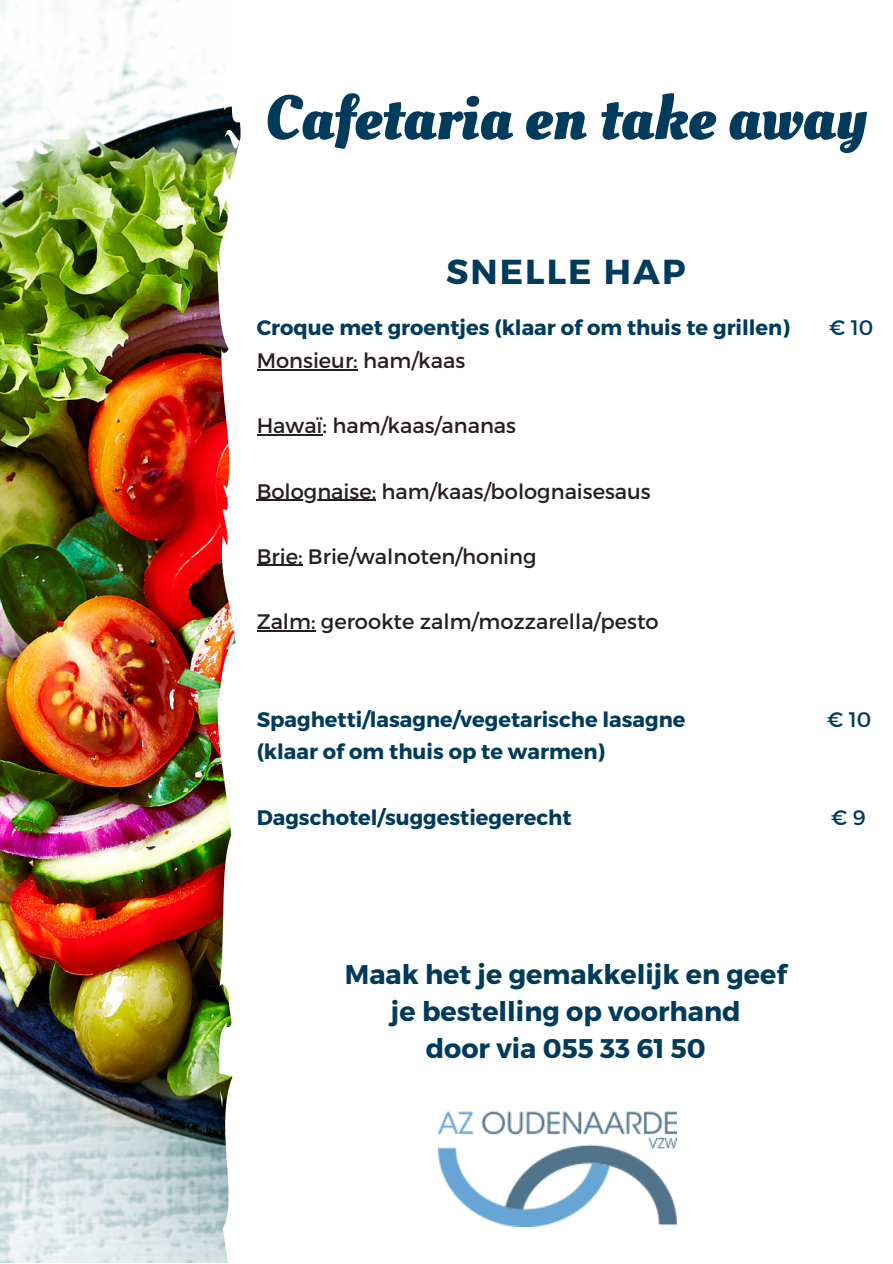
<style>
.page{position:relative;width:893px;height:1264px;background:#fff}
.page>*{position:absolute;margin:0;border:0;box-sizing:border-box;transform-origin:0 0}
.t1{font:700 62.4px "Oleo Script";color:#003b5c}
.t2{font:700 34.65px "Montserrat";letter-spacing:.06em;color:#003b5c}
.t3{font:700 27px/37px "Montserrat";color:#003b5c;text-align:center}
.t4{font:700 21px "Montserrat";color:#003b5c}
.t5{font:21px "Montserrat";color:#271f1f}
.t6{font:21px "Montserrat";color:#003b5c}
</style>
<div class="page">
<img style="left:0;top:0;width:213px;height:1262px">
<svg style="left:213px;top:70px;width:464px;height:1192px"></svg>
<svg style="left:220px;top:1090px;width:2px;height:17px"></svg>
<hr style="left:257px;top:369px;width:100px;height:1px;background:#271f1f">
<hr style="left:257px;top:434px;width:65px;height:1px;background:#271f1f">
<hr style="left:257px;top:499px;width:119px;height:2px;background:#271f1f">
<hr style="left:257px;top:565px;width:45px;height:1px;background:#271f1f">
<hr style="left:257px;top:630px;width:58px;height:1px;background:#271f1f">
<img style="left:439px;top:1096px;width:237px;height:130px">
<h1 class="t1" style="left:264px;top:76px;width:603px">Cafetaria en take away</h1>
<h2 class="t2" style="left:446px;top:249px;width:241px">SNELLE HAP</h2>
<p class="t4" style="left:257px;top:314px;width:534px">Croque met groentjes (klaar of om thuis te grillen)</p>
<p class="t6" style="left:828px;top:314px;width:46px">€ 10</p>
<p class="t5" style="left:257px;top:347px;width:210px">Monsieur: ham/kaas</p>
<p class="t5" style="left:257px;top:412px;width:261px">Hawaï: ham/kaas/ananas</p>
<p class="t5" style="left:257px;top:477px;width:395px">Bolognaise: ham/kaas/bolognaisesaus</p>
<p class="t5" style="left:257px;top:542px;width:281px">Brie: Brie/walnoten/honing</p>
<p class="t5" style="left:257px;top:608px;width:403px">Zalm: gerookte zalm/mozzarella/pesto</p>
<p class="t4" style="left:257px;top:705px;width:430px">Spaghetti/lasagne/vegetarische lasagne</p>
<p class="t6" style="left:826px;top:705px;width:46px">€ 10</p>
<p class="t4" style="left:257px;top:738px;width:350px">(klaar of om thuis op te warmen)</p>
<p class="t4" style="left:257px;top:803px;width:316px">Dagschotel/suggestiegerecht</p>
<p class="t6" style="left:830px;top:803px;width:36px">€ 9</p>
<p class="t3" style="left:345px;top:954px;width:443px">Maak het je gemakkelijk en geef je bestelling op voorhand<br>door via 055 33 61 50</p>
</div>
